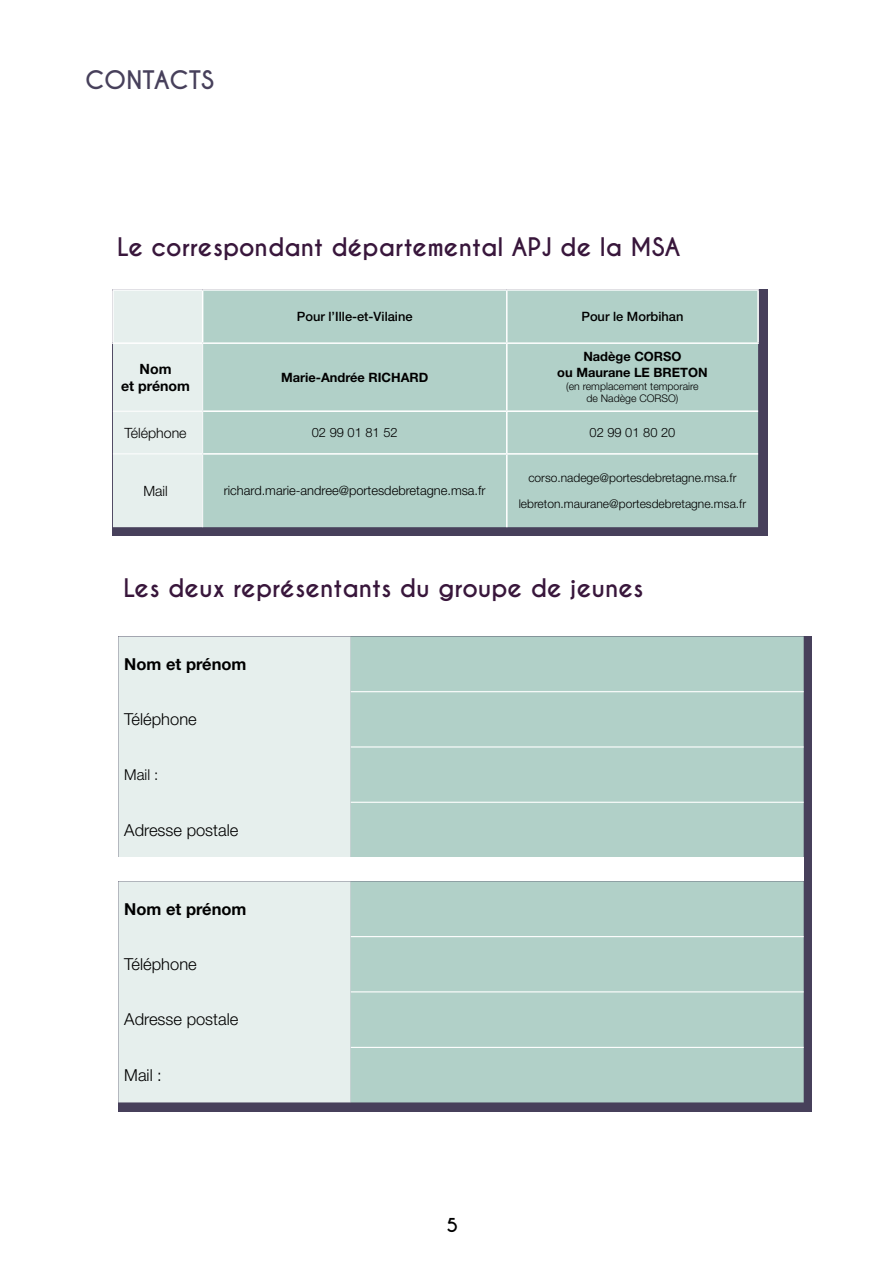
<style>
.page{position:relative;width:893px;height:1263px;background:#fff}
.page>*{position:absolute;margin:0;border:0;box-sizing:border-box;transform-origin:0 0}
.t1{font:700 24px "Caviar Dreams";color:#38163b}
.t2{font:700 24px "Caviar Dreams";color:#47405b}
.t3{font:700 18px "Caviar Dreams";color:#000}
.t4{font:300 16.5px "Helvetica Neue LT Std";color:#000}
.t5{font:700 16.5px "Helvetica Neue LT Std";color:#000}
.t6{font:300 15px "Helvetica Neue LT Std";color:#000}
.t7{font:300 14.1px "Helvetica Neue LT Std";color:#000}
.t8{font:700 14.1px/17px "Helvetica Neue LT Std";color:#000;text-align:center}
.t9{font:300 12.9px "Helvetica Neue LT Std";color:#000}
.t10{font:700 12.9px/15.5px "Helvetica Neue LT Std";color:#000;text-align:center}
.t11{font:500 12.9px "Helvetica Neue LT Std";color:#000}
.t12{font:300 12px/26.4px "Helvetica Neue LT Std";color:#000;text-align:center}
.t13{font:300 10.5px/12.6px "Helvetica Neue LT Std";color:#000;text-align:center}
</style>
<div class="page">
<div style="left:118px;top:636px;width:694px;height:476px;background:#47405b"></div>
<div style="left:118px;top:636px;width:233px;height:466px;background:#e6efed"></div>
<div style="left:351px;top:636px;width:453px;height:466px;background:#b1d0c8"></div>
<div style="left:118px;top:857px;width:686px;height:24px;background:#fff"></div>
<hr style="left:351px;top:691px;width:453px;height:1px;background:#fff">
<hr style="left:351px;top:746px;width:453px;height:1px;background:#fff">
<hr style="left:351px;top:802px;width:453px;height:1px;background:#fff">
<hr style="left:351px;top:936px;width:453px;height:1px;background:#fff">
<hr style="left:351px;top:991px;width:453px;height:1px;background:#fff">
<hr style="left:351px;top:1047px;width:453px;height:1px;background:#fff">
<div style="left:112px;top:289px;width:655px;height:247px;background:#47405b"></div>
<div style="left:113px;top:291px;width:89px;height:236px;background:#e6efed"></div>
<div style="left:203px;top:291px;width:555px;height:236px;background:#b1d0c8"></div>
<hr style="left:113px;top:411px;width:90px;height:1px;background:#fff">
<hr style="left:113px;top:453px;width:90px;height:1px;background:#fff">
<hr style="left:202px;top:344px;width:1px;height:67px;background:#fff">
<hr style="left:202px;top:412px;width:1px;height:41px;background:#fff">
<hr style="left:202px;top:454px;width:1px;height:73px;background:#fff">
<hr style="left:506px;top:344px;width:2px;height:66px;background:#fff">
<hr style="left:203px;top:410px;width:304px;height:2px;background:#fff">
<hr style="left:507px;top:410px;width:251px;height:2px;background:#fff">
<hr style="left:506px;top:412px;width:2px;height:41px;background:#fff">
<hr style="left:203px;top:453px;width:304px;height:2px;background:#fff">
<hr style="left:507px;top:453px;width:251px;height:2px;background:#fff">
<hr style="left:506px;top:455px;width:2px;height:72px;background:#fff">
<hr style="left:112px;top:289px;width:91px;height:2px;background:#fff">
<hr style="left:112px;top:291px;width:2px;height:51px;background:#fff">
<hr style="left:203px;top:289px;width:304px;height:2px;background:#fff">
<hr style="left:202px;top:291px;width:1px;height:51px;background:#fff">
<hr style="left:507px;top:289px;width:252px;height:2px;background:#fff">
<hr style="left:506px;top:291px;width:2px;height:51px;background:#fff">
<hr style="left:757px;top:291px;width:2px;height:51px;background:#fff">
<hr style="left:112px;top:342px;width:91px;height:2px;background:#fff">
<hr style="left:203px;top:342px;width:304px;height:2px;background:#fff">
<hr style="left:507px;top:342px;width:252px;height:2px;background:#fff">
<h1 class="t2" style="left:85px;top:65px;width:130px">CONTACTS</h1>
<h1 class="t1" style="left:117px;top:233px;width:565px">Le correspondant départemental APJ de la MSA</h1>
<p class="t11" style="left:297px;top:309px;width:117px">Pour l’Ille-et-Vilaine</p>
<p class="t11" style="left:581px;top:309px;width:104px">Pour le Morbihan</p>
<p class="t8" style="left:121px;top:360px;width:70px">Nom<br>et prénom</p>
<p class="t10" style="left:281px;top:369px;width:149px">Marie-Andrée RICHARD</p>
<p class="t10" style="left:557px;top:349px;width:152px">Nadège CORSO<br>ou Maurane LE BRETON</p>
<p class="t13" style="left:566px;top:379px;width:134px">(en remplacement temporaire de Nadège CORSO)</p>
<p class="t7" style="left:124px;top:424px;width:64px">Téléphone</p>
<p class="t9" style="left:312px;top:425px;width:87px">02 99 01 81 52</p>
<p class="t9" style="left:589px;top:425px;width:87px">02 99 01 80 20</p>
<p class="t7" style="left:143px;top:482px;width:26px">Mail</p>
<p class="t9" style="left:224px;top:483px;width:263px">richard.marie-andree@portesdebretagne.msa.fr</p>
<p class="t12" style="left:519px;top:464px;width:229px">corso.nadege@portesdebretagne.msa.fr lebreton.maurane@portesdebretagne.msa.fr</p>
<h1 class="t1" style="left:123px;top:573px;width:522px">Les deux représentants du groupe de jeunes</h1>
<h3 class="t5" style="left:124px;top:654px;width:124px">Nom et prénom</h3>
<h3 class="t4" style="left:124px;top:709px;width:74px">Téléphone</h3>
<p class="t6" style="left:124px;top:765px;width:36px">Mail :</p>
<h3 class="t4" style="left:124px;top:820px;width:115px">Adresse postale</h3>
<h3 class="t5" style="left:124px;top:899px;width:124px">Nom et prénom</h3>
<h3 class="t4" style="left:124px;top:954px;width:74px">Téléphone</h3>
<h3 class="t4" style="left:124px;top:1009px;width:115px">Adresse postale</h3>
<h3 class="t4" style="left:124px;top:1065px;width:39px">Mail :</h3>
<h2 class="t3" style="left:446px;top:1214px;width:13px">5</h2>
</div>
